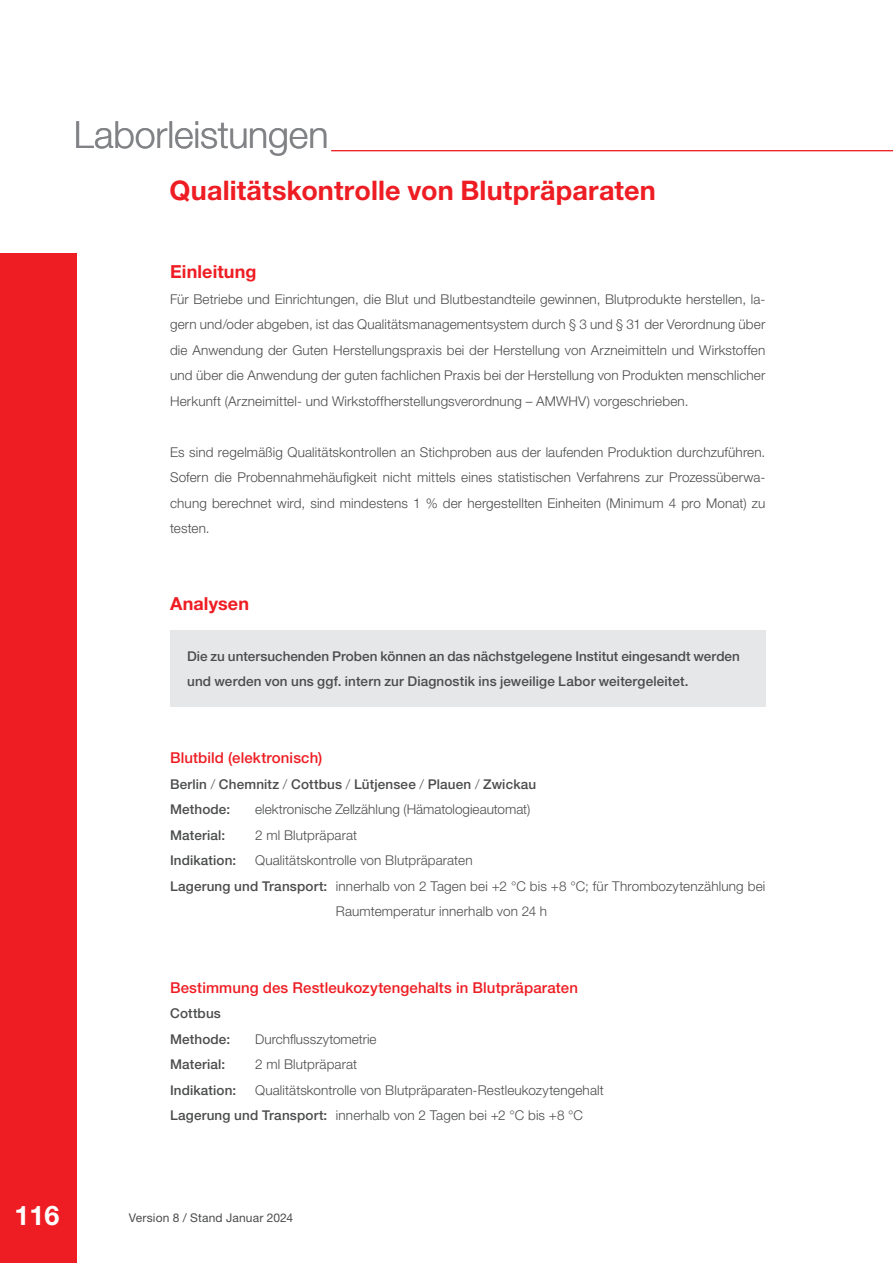
<style>
.page{position:relative;width:893px;height:1263px;background:#fff}
.page>*{position:absolute;margin:0;border:0;box-sizing:border-box;transform-origin:0 0}
.t1{font:300 37.5px "Helvetica Neue LT Std";letter-spacing:-.005em;color:#808285}
.t2{font:700 27px "Helvetica Neue LT Std";letter-spacing:.005em;color:#ee1d23}
.t3{font:700 27px "Helvetica Neue LT Std";color:#fff}
.t4{font:700 18px "Helvetica Neue LT Std";letter-spacing:.005em;color:#ee1d23}
.t5{font:500 15px "Helvetica Neue LT Std";letter-spacing:.005em;color:#ee1d23}
.t6{font:300 13.5px/25.5px "Helvetica Neue LT Std";letter-spacing:.01em;color:#4b4c4d;text-align:justify}
.Fließtext{font:500 13.5px/25.5px "Helvetica Neue LT Std";letter-spacing:.01em;color:#4b4c4d}
.t7{font:12px "Helvetica Neue LT Std";letter-spacing:.015em;color:#4b4c4d}
.s1{font-weight:300}
.s2{font-weight:500}
</style>
<div class="page">
<div style="left:0;top:253px;width:77px;height:1010px;background:#ee1d23"></div>
<hr style="left:331px;top:150px;width:562px;height:1px;background:#ee1d23">
<div style="left:170px;top:630px;width:595px;height:77px;background:#e6e7e9"></div>
<p class="t1" style="left:74px;top:112px;width:256px">Laborleistungen</p>
<p class="t2" style="left:169px;top:174px;width:488px">Qualitätskontrolle von Blutpräparaten</p>
<p class="t4" style="left:170px;top:261px;width:88px">Einleitung</p>
<p class="t6" style="left:170px;top:286px;width:597px">Für Betriebe und Einrichtungen, die Blut und Blutbestandteile gewinnen, Blutprodukte herstellen, la&shy;gern und/oder abgeben, ist das Qualitätsmanagementsystem durch § 3 und § 31 der Verordnung über die Anwendung der Guten Herstellungspraxis bei der Herstellung von Arzneimitteln und Wirkstoffen und über die Anwendung der guten fachlichen Praxis bei der Herstellung von Produkten menschlicher Herkunft (Arzneimittel- und Wirkstoffherstellungsverordnung – AMWHV) vorgeschrieben.</p>
<p class="t6" style="left:170px;top:439px;width:597px">Es sind regelmäßig Qualitätskontrollen an Stichproben aus der laufenden Produktion durchzuführen.<br>Sofern die Probennahmehäufigkeit nicht mittels eines statistischen Verfahrens zur Prozessüberwa&shy;chung berechnet wird, sind mindestens 1 % der hergestellten Einheiten (Minimum 4 pro Monat) zu testen.</p>
<p class="t4" style="left:170px;top:592px;width:80px">Analysen</p>
<p class="Fließtext" style="left:187px;top:643px;width:554px">Die zu untersuchenden Proben können an das nächstgelegene Institut eingesandt werden und werden von uns ggf. intern zur Diagnostik ins jeweilige Labor weitergeleitet.</p>
<p class="t5" style="left:170px;top:749px;width:154px">Blutbild (elektronisch)</p>
<p class="Fließtext" style="left:170px;top:771px;width:368px">Berlin <span class="s1">/</span> Chemnitz <span class="s1">/</span> Cottbus <span class="s1">/</span> Lütjensee <span class="s1">/</span> Plauen <span class="s1">/</span> Zwickau<br>Methode:</p>
<p class="t6" style="left:255px;top:796px;width:277px">elektronische Zellzählung (Hämatologieautomat)</p>
<p class="Fließtext" style="left:170px;top:822px;width:57px">Material:</p>
<p class="t6" style="left:255px;top:822px;width:103px">2 ml Blutpräparat</p>
<p class="Fließtext" style="left:170px;top:847px;width:68px">Indikation:</p>
<p class="t6" style="left:255px;top:847px;width:219px">Qualitätskontrolle von Blutpräparaten</p>
<p class="t6" style="left:336px;top:873px;width:431px;text-indent:-166px"><span class="s2">Lagerung und Transport:</span> innerhalb von 2 Tagen bei +2 °C bis +8 °C; für Thrombozytenzählung bei<br>Raumtemperatur innerhalb von 24 h</p>
<p class="t5" style="left:170px;top:978px;width:409px">Bestimmung des Restleukozytengehalts in Blutpräparaten</p>
<p class="Fließtext" style="left:170px;top:1000px;width:52px">Cottbus</p>
<p class="Fließtext" style="left:170px;top:1026px;width:62px">Methode:</p>
<p class="t6" style="left:255px;top:1026px;width:123px">Durchflusszytometrie</p>
<p class="Fließtext" style="left:170px;top:1051px;width:57px">Material:</p>
<p class="t6" style="left:255px;top:1051px;width:103px">2 ml Blutpräparat</p>
<p class="Fließtext" style="left:170px;top:1077px;width:68px">Indikation:</p>
<p class="t6" style="left:255px;top:1077px;width:350px">Qualitätskontrolle von Blutpräparaten-Restleukozytengehalt</p>
<p class="t6" style="left:170px;top:1102px;width:415px"><span class="s2">Lagerung und Transport:</span> innerhalb von 2 Tagen bei +2 °C bis +8 °C</p>
<p class="t3" style="left:14px;top:1198px;width:47px">116</p>
<p class="t7" style="left:129px;top:1210px;width:166px">Version 8 / Stand Januar 2024</p>
</div>
